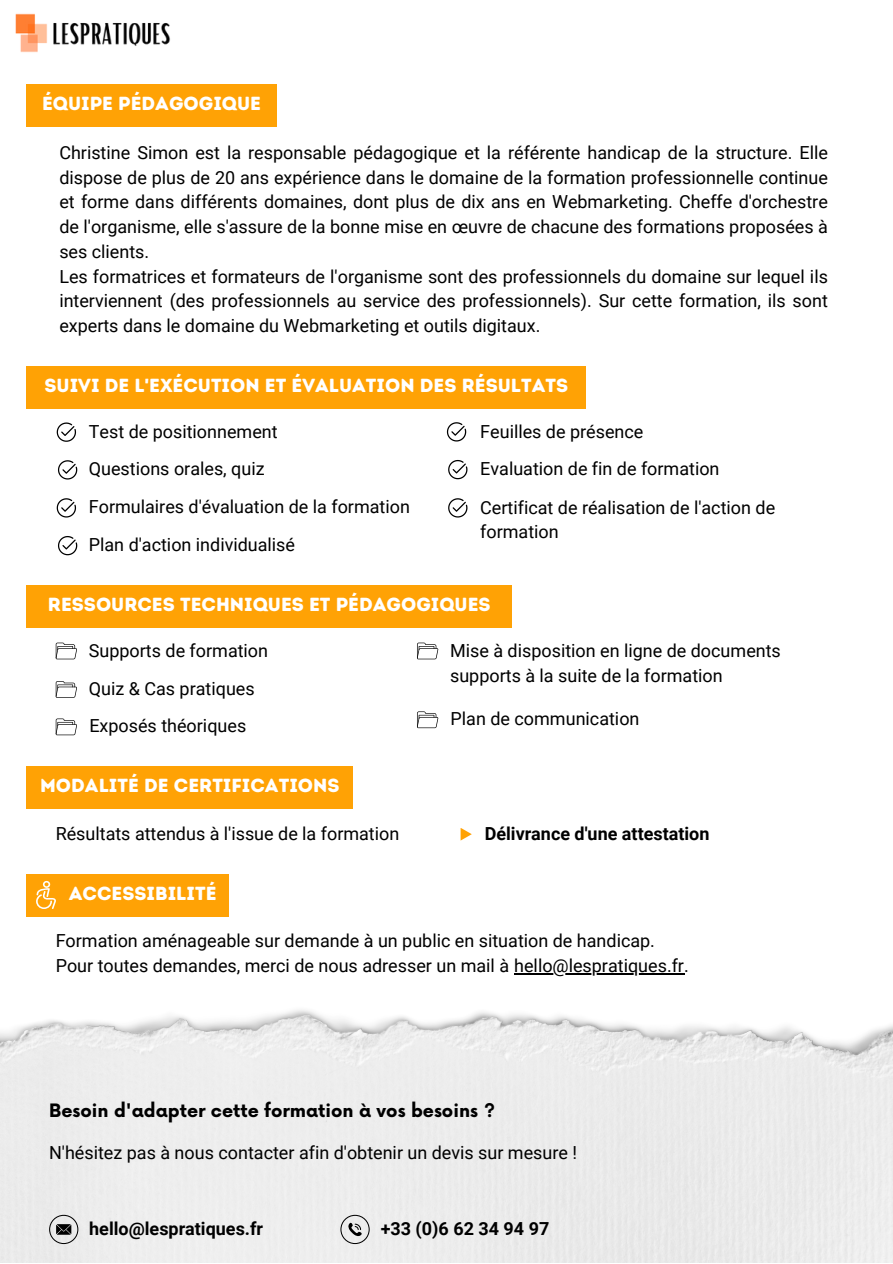
<style>
.page{position:relative;width:893px;height:1264px;background:#fff}
.page>*{position:absolute;margin:0;border:0;box-sizing:border-box;transform-origin:0 0}
.t1{font:18.9px "Intro Rust Base";color:#fff}
.t2{font:18px/24.8px "Roboto";color:#000;text-align:justify}
.t3{font:700 18px "Roboto";color:#000}
.t4{font:700 18px "Now";color:#000}
</style>
<div class="page">
<img style="left:15px;top:13px;width:155px;height:40px">
<img style="left:0;top:1010px;width:892px;height:252px">
<svg style="left:49px;top:1214px;width:29px;height:29px"></svg>
<svg style="left:340px;top:1214px;width:29px;height:29px"></svg>
<div style="left:26px;top:84px;width:250px;height:43px;background:#ffa205"></div>
<div style="left:26px;top:366px;width:560px;height:43px;background:#ffa205"></div>
<svg style="left:447px;top:422px;width:19px;height:19px"></svg>
<svg style="left:448px;top:460px;width:19px;height:19px"></svg>
<svg style="left:57px;top:422px;width:19px;height:20px"></svg>
<svg style="left:58px;top:460px;width:19px;height:19px"></svg>
<div style="left:26px;top:585px;width:486px;height:43px;background:#ffa205"></div>
<svg style="left:56px;top:718px;width:21px;height:17px"></svg>
<svg style="left:56px;top:681px;width:21px;height:16px"></svg>
<svg style="left:56px;top:642px;width:21px;height:17px"></svg>
<svg style="left:417px;top:711px;width:21px;height:17px"></svg>
<svg style="left:417px;top:642px;width:21px;height:17px"></svg>
<div style="left:26px;top:766px;width:327px;height:43px;background:#ffa205"></div>
<svg style="left:460px;top:828px;width:12px;height:12px"></svg>
<div style="left:26px;top:874px;width:203px;height:42px;background:#ffa205"></div>
<svg style="left:36px;top:880px;width:20px;height:29px"></svg>
<hr style="left:514px;top:973px;width:170px;height:1px;background:#000">
<svg style="left:57px;top:498px;width:19px;height:19px"></svg>
<svg style="left:58px;top:536px;width:19px;height:19px"></svg>
<svg style="left:448px;top:498px;width:19px;height:19px"></svg>
<p class="t1" style="left:42px;top:92px;width:220px">ÉQUIPE PÉDAGOGIQUE</p>
<p class="t2" style="left:59px;top:140px;width:770px">Christine Simon est la responsable pédagogique et la référente handicap de la structure. Elle dispose de plus de 20 ans expérience dans le domaine de la formation professionnelle continue et forme dans différents domaines, dont plus de dix ans en Webmarketing. Cheffe d'orchestre de l'organisme, elle s'assure de la bonne mise en œuvre de chacune des formations proposées à ses clients.</p>
<p class="t2" style="left:59px;top:264px;width:770px">Les formatrices et formateurs de l'organisme sont des professionnels du domaine sur lequel ils interviennent (des professionnels au service des professionnels). Sur cette formation, ils sont experts dans le domaine du Webmarketing et outils digitaux.</p>
<p class="t1" style="left:44px;top:374px;width:525px">SUIVI DE L'EXÉCUTION ET ÉVALUATION DES RÉSULTATS</p>
<p class="t2" style="left:89px;top:419px;width:190px">Test de positionnement</p>
<p class="t2" style="left:89px;top:457px;width:177px">Questions orales, quiz</p>
<p class="t2" style="left:480px;top:419px;width:164px">Feuilles de présence</p>
<p class="t2" style="left:480px;top:457px;width:241px">Evaluation de fin de formation</p>
<p class="t2" style="left:89px;top:495px;width:322px">Formulaires d'évaluation de la formation</p>
<p class="t2" style="left:89px;top:532px;width:208px">Plan d'action individualisé</p>
<p class="t2" style="left:480px;top:495px;width:296px">Certificat de réalisation de l'action de formation</p>
<p class="t1" style="left:48px;top:593px;width:444px">RESSOURCES TECHNIQUES ET PÉDAGOGIQUES</p>
<p class="t2" style="left:89px;top:638px;width:181px">Supports de formation</p>
<p class="t2" style="left:89px;top:676px;width:167px">Quiz &amp; Cas pratiques</p>
<p class="t2" style="left:89px;top:713px;width:158px">Exposés théoriques</p>
<p class="t2" style="left:450px;top:638px;width:332px">Mise à disposition en ligne de documents supports à la suite de la formation</p>
<p class="t2" style="left:450px;top:706px;width:190px">Plan de communication</p>
<p class="t1" style="left:40px;top:774px;width:301px">MODALITÉ DE CERTIFICATIONS</p>
<p class="t2" style="left:56px;top:821px;width:345px">Résultats attendus à l'issue de la formation</p>
<p class="t3" style="left:484px;top:823px;width:226px">Délivrance d'une attestation</p>
<p class="t1" style="left:69px;top:881px;width:149px">ACCESSIBILITÉ</p>
<p class="t2" style="left:56px;top:928px;width:600px">Formation aménageable sur demande à un public en situation de handicap.</p>
<p class="t2" style="left:56px;top:953px;width:634px">Pour toutes demandes, merci de nous adresser un mail à hello@lespratiques.fr.</p>
<p class="t4" style="left:49px;top:1100px;width:447px">Besoin d'adapter cette formation à vos besoins ?</p>
<p class="t2" style="left:49px;top:1139px;width:529px">N'hésitez pas à nous contacter afin d'obtenir un devis sur mesure !</p>
<p class="t3" style="left:89px;top:1218px;width:175px">hello@lespratiques.fr</p>
<p class="t3" style="left:380px;top:1218px;width:170px">+33 (0)6 62 34 94 97</p>
</div>
